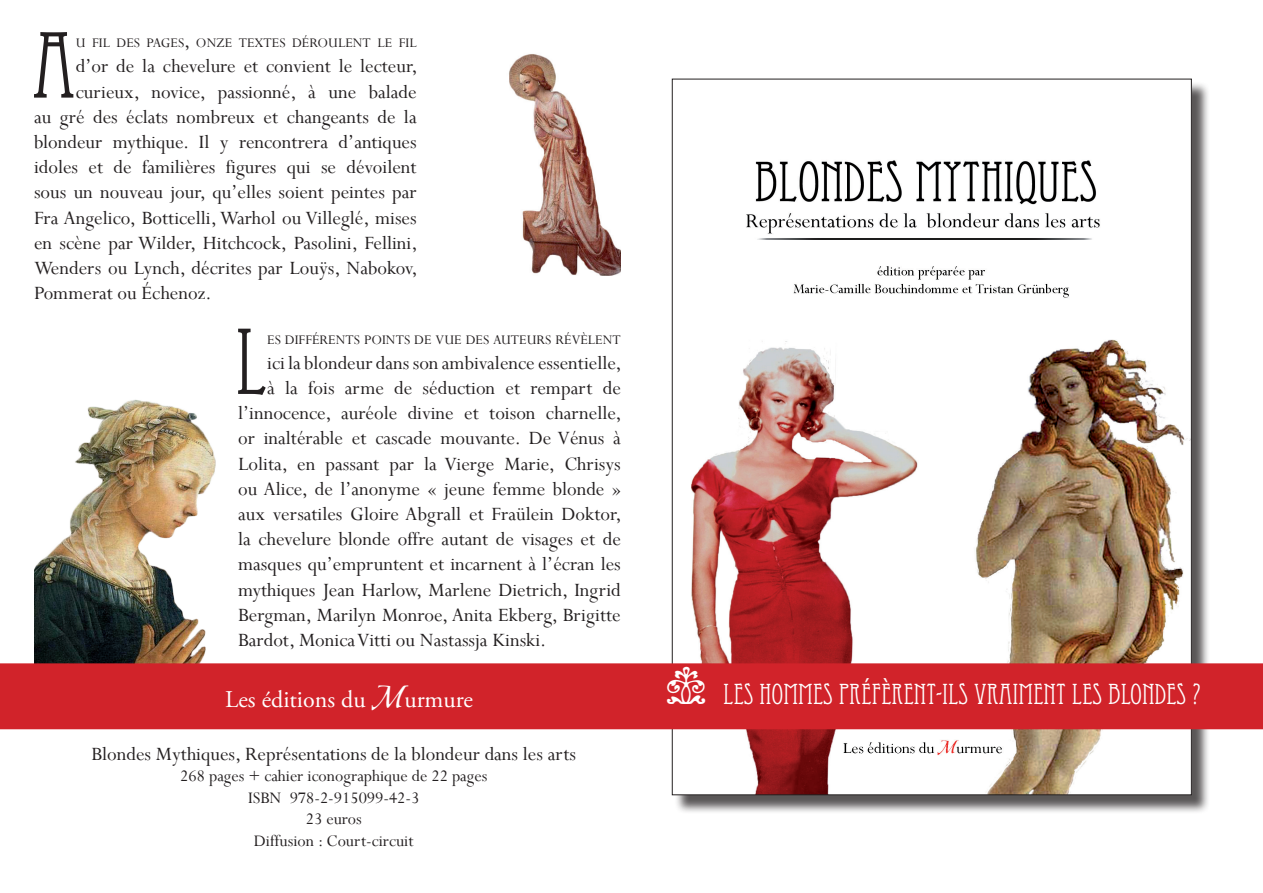
<style>
.page{position:relative;width:1263px;height:893px;background:#fff}
.page>*{position:absolute;margin:0;border:0;box-sizing:border-box;transform-origin:0 0}
.t1{font:92.25px "Eccentric Std";color:#231f20}
.t2{font:28.5px "Eccentric Std";color:#fff}
.t3{font:24px "Adobe Garamond Pro";color:#fff}
.t4{font:21px "Perpetua";color:#231f20}
.t5{font:18px/21.6px "Perpetua";color:#231f20;text-align:center}
.t6{font:14.7px "Perpetua";color:#231f20}
.s1{font-size:21px}
.s2{font-family:"Chaucer";font-size:30px}
.s3{font-family:"Adobe Caslon Pro";font-size:37.5px}
</style>
<div class="page">
<img style="left:34px;top:399px;width:182px;height:264px">
<div style="left:674px;top:81px;width:536px;height:733px;background:#231f20;opacity:.75"></div>
<img style="left:674px;top:81px;width:516px;height:712px">
<div style="left:0;top:663px;width:1263px;height:66px;background:#d1232a"></div>
<img style="left:509px;top:54px;width:112px;height:222px">
<h1 class="t1" style="left:32px;top:12px;width:46px">A</h1>
<p class="t6" style="left:76px;top:34px;width:342px">u fil des pages<span class="s1">,</span> onze textes déroulent le fil</p>
<p class="t4" style="left:76px;top:53px;width:343px">d’or de la chevelure et convient le lecteur,</p>
<p class="t4" style="left:76px;top:78px;width:342px">curieux, novice, passionné, à une balade</p>
<p class="t4" style="left:34px;top:104px;width:384px">au gré des éclats nombreux et changeants de la</p>
<p class="t4" style="left:34px;top:129px;width:384px">blondeur mythique. Il y rencontrera d’antiques</p>
<p class="t4" style="left:34px;top:154px;width:384px">idoles et de familières figures qui se dévoilent</p>
<p class="t4" style="left:34px;top:179px;width:384px">sous un nouveau jour, qu’elles soient peintes par</p>
<p class="t4" style="left:34px;top:204px;width:384px">Fra Angelico, Botticelli, Warhol ou Villeglé, mises</p>
<p class="t4" style="left:34px;top:230px;width:385px">en scène par Wilder, Hitchcock, Pasolini, Fellini,</p>
<p class="t4" style="left:34px;top:255px;width:385px">Wenders ou Lynch, décrites par Louÿs, Nabokov,</p>
<p class="t4" style="left:34px;top:280px;width:179px">Pommerat ou Échenoz.</p>
<h1 class="t1" style="left:235px;top:309px;width:34px">L</h1>
<p class="t6" style="left:267px;top:330px;width:355px">es différents points de vue des auteurs révèlent</p>
<p class="t4" style="left:267px;top:349px;width:356px">ici la blondeur dans son ambivalence essentielle,</p>
<p class="t4" style="left:267px;top:375px;width:355px">à la fois arme de séduction et rempart de</p>
<p class="t4" style="left:238px;top:400px;width:385px">l’innocence, auréole divine et toison charnelle,</p>
<p class="t4" style="left:238px;top:425px;width:384px">or inaltérable et cascade mouvante. De Vénus à</p>
<p class="t4" style="left:238px;top:450px;width:384px">Lolita, en passant par la Vierge Marie, Chrisys</p>
<p class="t4" style="left:238px;top:475px;width:384px">ou Alice, de l’anonyme « jeune femme blonde »</p>
<p class="t4" style="left:238px;top:501px;width:385px">aux versatiles Gloire Abgrall et Fraülein Doktor,</p>
<p class="t4" style="left:238px;top:526px;width:384px">la chevelure blonde offre autant de visages et de</p>
<p class="t4" style="left:238px;top:551px;width:384px">masques qu’empruntent et incarnent à l’écran les</p>
<p class="t4" style="left:238px;top:576px;width:384px">mythiques Jean Harlow, Marlene Dietrich, Ingrid</p>
<p class="t4" style="left:238px;top:601px;width:384px">Bergman, Marilyn Monroe, Anita Ekberg, Brigitte</p>
<p class="t4" style="left:238px;top:627px;width:310px">Bardot, Monica Vitti ou Nastassja Kinski.</p>
<p class="t3" style="left:225px;top:685px;width:249px">Les éditions du <span class="s2">M</span>urmure</p>
<p class="t4" style="left:91px;top:740px;width:486px">Blondes Mythiques, Représentations de la blondeur dans les arts</p>
<p class="t5" style="left:180px;top:765px;width:308px">268 pages + cahier iconographique de 22 pages<br>ISBN 978-2-915099-42-3<br>23 euros<br>Diffusion : Court-circuit</p>
<h2 class="t2" style="left:667px;top:678px;width:535px"><span class="s3">b</span> LES HOMMES PRÉFÈRENT-ILS VRAIMENT LES BLONDES ?</h2>
</div>
